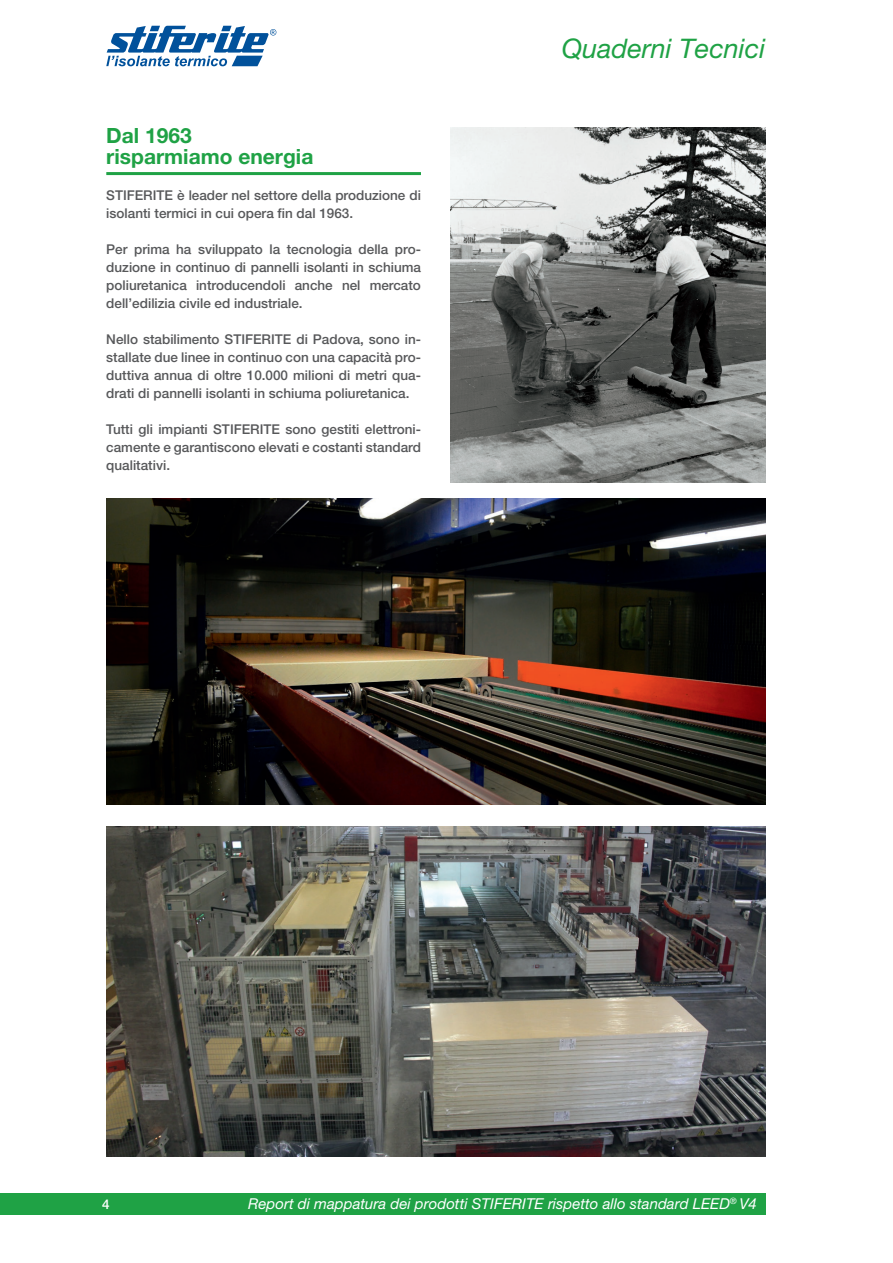
<style>
.page{position:relative;width:893px;height:1263px;background:#fff}
.page>*{position:absolute;margin:0;border:0;box-sizing:border-box;transform-origin:0 0}
.t1{font:italic 27px "Helvetica Neue LT Pro";color:#1fa245}
.t2{font:700 21px/21px "Helvetica Neue LT Pro";color:#1fa245}
.t3{font:italic 15px "Helvetica Neue LT Pro";color:#fff}
.t4{font:500 13.5px/18px "Helvetica Neue LT Pro";color:#57585a;text-align:justify}
.t5{font:500 13.5px "Helvetica Neue LT Pro";color:#fff}
</style>
<div class="page">
<div style="left:0;top:1193px;width:765px;height:21px;background:#1fa245"></div>
<svg style="left:106px;top:26px;width:170px;height:40px"></svg>
<img style="left:107px;top:826px;width:658px;height:331px">
<hr style="left:106px;top:172px;width:315px;height:3px;background:#1fa245">
<img style="left:451px;top:128px;width:314px;height:355px">
<img style="left:107px;top:498px;width:658px;height:306px">
<h2 class="t2" style="left:106px;top:124px;width:209px">Dal 1963 risparmiamo energia</h2>
<p class="t4" style="left:106px;top:186px;width:316px">STIFERITE è leader nel settore della produzione di isolanti termici in cui opera fin dal 1963.</p>
<p class="t4" style="left:106px;top:240px;width:316px">Per prima ha sviluppato la tecnologia della pro&shy;duzione in continuo di pannelli isolanti in schiuma poliuretanica introducendoli anche nel mercato dell’edilizia civile ed industriale.</p>
<p class="t4" style="left:106px;top:330px;width:316px">Nello stabilimento STIFERITE di Padova, sono in&shy;stallate due linee in continuo con una capacità pro&shy;duttiva annua di oltre 10.000 milioni di metri qua&shy;drati di pannelli isolanti in schiuma poliuretanica.</p>
<p class="t4" style="left:106px;top:420px;width:316px">Tutti gli impianti STIFERITE sono gestiti elettroni&shy;camente e garantiscono elevati e costanti standard qualitativi.</p>
<h1 class="t1" style="left:562px;top:32px;width:205px">Quaderni Tecnici</h1>
<p class="t5" style="left:102px;top:1196px;width:9px">4</p>
<p class="t3" style="left:248px;top:1195px;width:510px">Report di mappatura dei prodotti STIFERITE rispetto allo standard LEED<sup>®</sup> V4</p>
</div>
